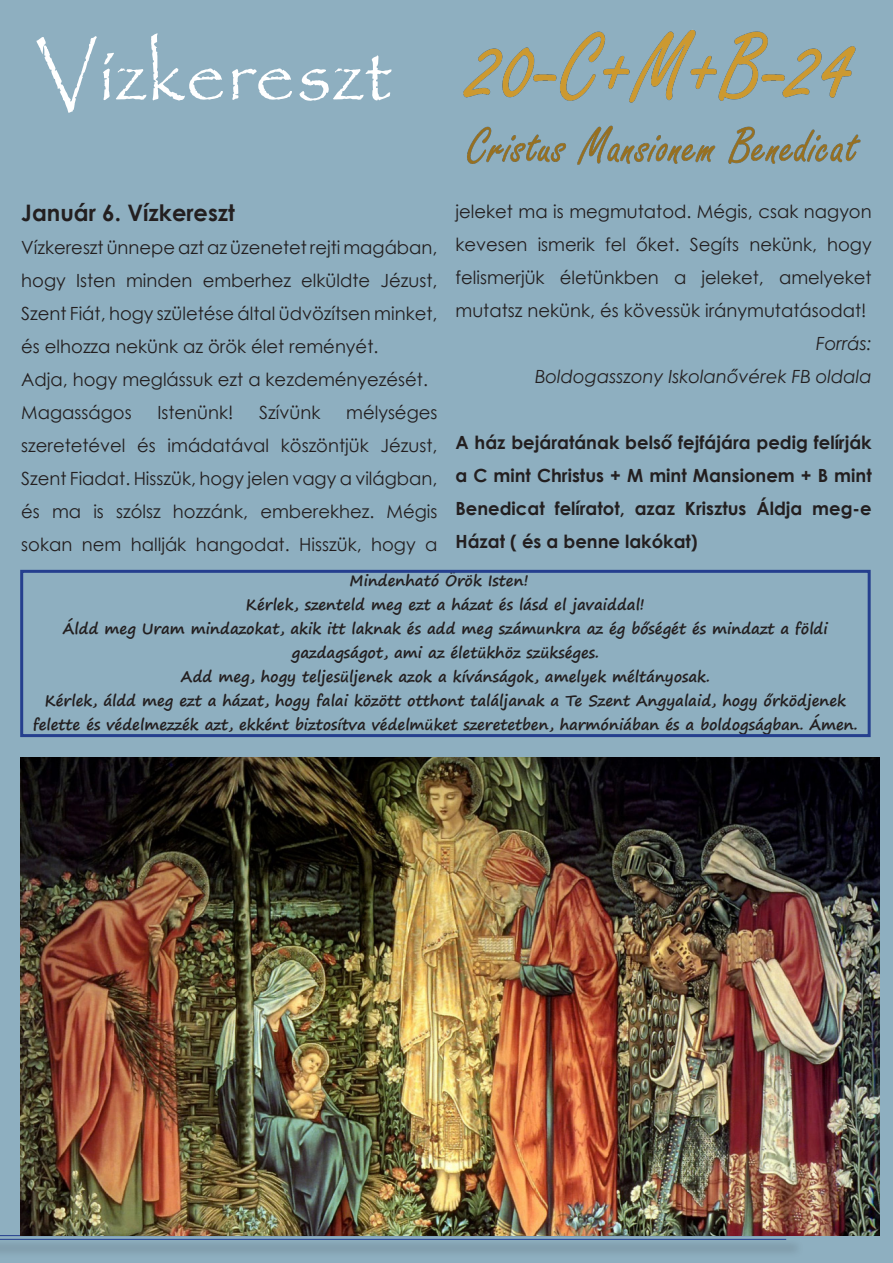
<style>
.page{position:relative;width:893px;height:1263px;background:#8eafc0}
.page>*{position:absolute;margin:0;border:0;box-sizing:border-box;transform-origin:0 0}
.t1{font:81px "Papyrus";color:#fff}
.t2{font:700 22.65px "Century Gothic";color:#231f20}
.t3{font:18.15px/33px "Century Gothic";color:#231f20;text-align:justify}
.t4{font:700 18.15px/33px "Century Gothic";color:#231f20;text-align:justify}
.t5{font:italic 18.15px "Century Gothic";color:#231f20}
.t6{font:700 15.15px/24px "Segoe Print";color:#231f20;text-align:center}
</style>
<div class="page">
<div style="left:0;top:1238px;width:804px;height:20px;background:#86a5b5"></div>
<hr style="left:0;top:1235px;width:786px;height:1px;background:#253f8e">
<hr style="left:0;top:1239px;width:786px;height:1px;background:#253f8e">
<div style="left:20px;top:570px;width:851px;height:167px;border:3px solid #253f8e"></div>
<img style="left:20px;top:757px;width:859px;height:478px">
<img style="left:463px;top:29px;width:398px;height:136px">
<p class="t1" style="left:35px;top:25px;width:358px">Vízkereszt</p>
<p class="t2" style="left:21px;top:196px;width:215px">Január 6. Vízkereszt</p>
<p class="t3" style="left:21px;top:231px;width:418px">Vízkereszt ünnepe azt az üzenetet rejti magában, hogy Isten minden emberhez elküldte Jézust, Szent Fiát, hogy születése által üdvözítsen minket, és elhozza nekünk az örök élet reményét.</p>
<p class="t3" style="left:21px;top:363px;width:408px">Adja, hogy meglássuk ezt a kezdeményezését.</p>
<p class="t3" style="left:21px;top:396px;width:112px">Magasságos</p>
<p class="t3" style="left:157px;top:396px;width:78px">Istenünk!</p>
<p class="t3" style="left:259px;top:396px;width:63px">Szívünk</p>
<p class="t3" style="left:455px;top:194px;width:418px">jeleket ma is megmutatod. Mégis, csak nagyon kevesen ismerik fel őket. Segíts nekünk, hogy felismerjük életünkben a jeleket, amelyeket mutatsz nekünk, és kövessük iránymutatásodat!</p>
<p class="t5" style="left:816px;top:330px;width:57px">Forrás:</p>
<p class="t5" style="left:535px;top:363px;width:338px">Boldogasszony Iskolanővérek FB oldala</p>
<p class="t3" style="left:21px;top:396px;width:418px;text-indent:325px">mélységes szeretetével és imádatával köszöntjük Jézust, Szent Fiadat. Hisszük, hogy jelen vagy a világban, és ma is szólsz hozzánk, emberekhez. Mégis sokan nem hallják hangodat. Hisszük, hogy a</p>
<p class="t4" style="left:455px;top:425px;width:418px">A ház bejáratának belső fejfájára pedig felírják a C mint Christus + M mint Mansionem + B mint Benedicat felíratot, azaz Krisztus Áldja meg-e Házat ( és a benne lakókat)</p>
<p class="t6" style="left:350px;top:568px;width:180px">Mindenható Örök Isten!</p>
<p class="t6" style="left:246px;top:592px;width:400px">Kérlek, szenteld meg ezt a házat és lásd el javaiddal!</p>
<p class="t6" style="left:63px;top:616px;width:766px">Áldd meg Uram mindazokat, akik itt laknak és add meg számunkra az ég bőségét és mindazt a földi gazdagságot, ami az életükhöz szükséges.</p>
<p class="t6" style="left:181px;top:664px;width:530px">Add meg, hogy teljesüljenek azok a kívánságok, amelyek méltányosak.</p>
<p class="t6" style="left:33px;top:688px;width:826px">Kérlek, áldd meg ezt a házat, hogy falai között otthont találjanak a Te Szent Angyalaid, hogy őrködjenek felette és védelmezzék azt, ekként biztosítva védelmüket szeretetben, harmóniában és a boldogságban. Ámen.</p>
</div>
